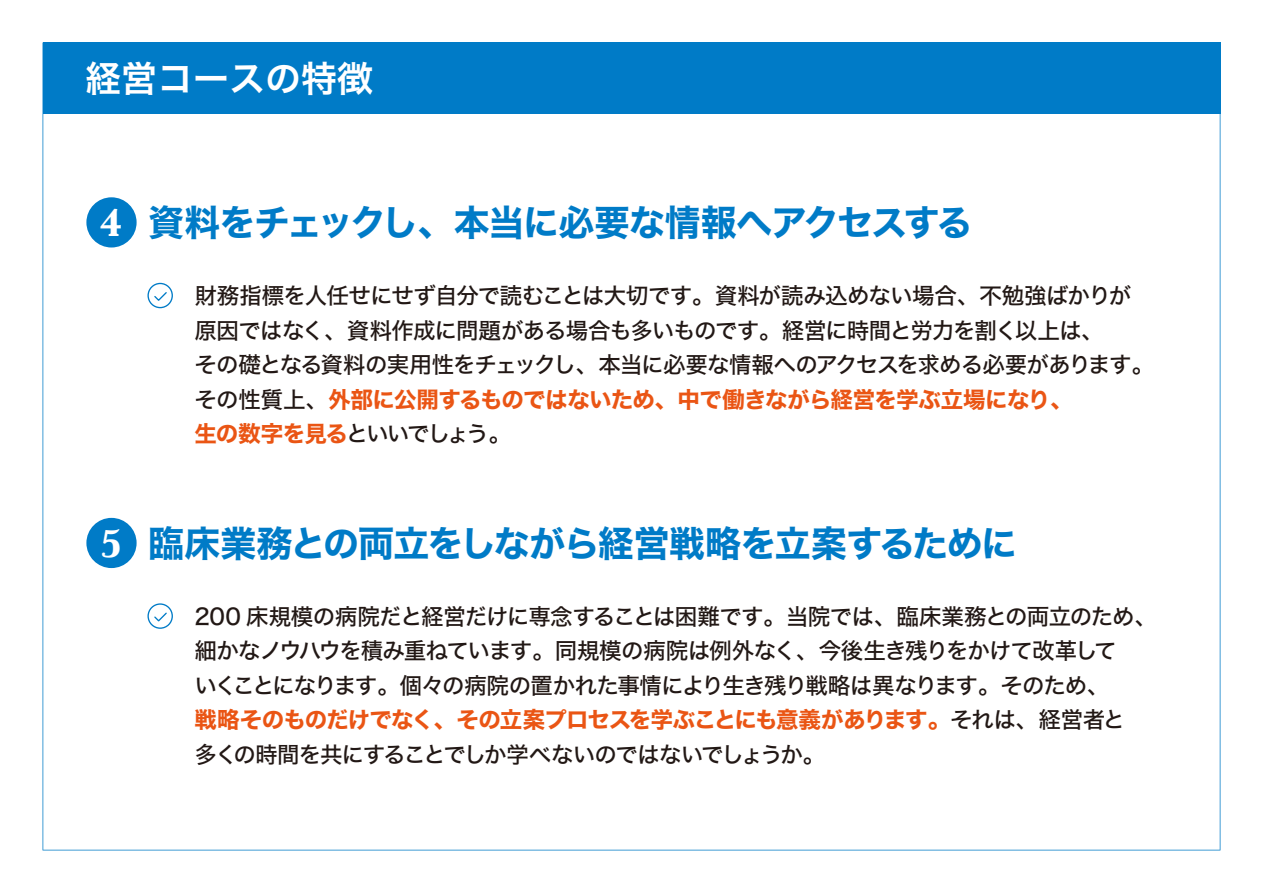
<style>
.page{position:relative;width:1263px;height:893px;background:#fff}
.page>*{position:absolute;margin:0;border:0;box-sizing:border-box;transform-origin:0 0}
.t1{font:36px "Hira Kaku Std N W7";letter-spacing:-.04em;color:#007bc7}
.t2{font:36px "Hira Kaku Std N W6";color:#fff}
.t3{font:22.5px/34.5px "Hira Kaku Std N W5";letter-spacing:-.045em;color:#221815}
.t4{font:22.5px "Hira Kaku Std N W7";letter-spacing:-.04em;color:#ea5514}
.t5{font:22.5px "Hira Kaku Std N W5";letter-spacing:-.1em;color:#221815}
.s1{font-family:"Marion";font-weight:700;font-size:40.5px;color:#fff}
.s2{font-family:"Hira Kaku Std N W5";color:#221815}
.s3{font-family:"Hira Kaku Std N W7";color:#ea5514}
</style>
<div class="page">
<div style="left:43px;top:43px;width:1177px;height:71px;background:#007bc7"></div>
<div style="left:86px;top:197px;width:51px;height:50px;background:#007bc7;border-radius:50%"></div>
<div style="left:147px;top:283px;width:26px;height:25px;border:1px solid #007bc7;border-radius:50%"></div>
<svg style="left:154px;top:292px;width:13px;height:9px"></svg>
<div style="left:86px;top:518px;width:51px;height:50px;background:#007bc7;border-radius:50%"></div>
<div style="left:147px;top:603px;width:26px;height:26px;border:1px solid #007bc7;border-radius:50%"></div>
<svg style="left:154px;top:612px;width:13px;height:10px"></svg>
<h1 class="t2" style="left:85px;top:51px;width:289px">経営コースの特徴</h1>
<h1 class="t1" style="left:100px;top:194px;width:874px"><span class="s1">4</span> 資料をチェックし、本当に必要な情報へアクセスする</h1>
<p class="t3" style="left:194px;top:279px;width:961px">財務指標を人任せにせず自分で読むことは大切です。資料が読み込めない場合、不勉強ばかりが原因ではなく、資料作成に問題がある場合も多いものです。経営に時間と労力を割く以上は、<br>その礎となる資料の実用性をチェックし、本当に必要な情報へのアクセスを求める必要があります。</p>
<p class="t4" style="left:194px;top:382px;width:880px"><span class="s2">その性質上、</span>外部に公開するものではないため、中で働きながら経営を学ぶ立場になり、</p>
<p class="t5" style="left:194px;top:417px;width:318px"><span class="s3">生の数字を見る</span>といいでしょう。</p>
<h1 class="t1" style="left:101px;top:515px;width:917px"><span class="s1">5</span> 臨床業務との両立をしながら経営戦略を立案するために</h1>
<p class="t3" style="left:194px;top:599px;width:964px">200 床規模の病院だと経営だけに専念することは困難です。当院では、臨床業務との両立のため、細かなノウハウを積み重ねています。同規模の病院は例外なく、今後生き残りをかけて改革して<br>いくことになります。個々の病院の置かれた事情により生き残り戦略は異なります。そのため、</p>
<p class="t4" style="left:194px;top:702px;width:932px">戦略そのものだけでなく、その立案プロセスを学ぶことにも意義があります。<span class="s2">それは、経営者と</span></p>
<p class="t3" style="left:194px;top:737px;width:632px">多くの時間を共にすることでしか学べないのではないでしょうか。</p>
</div>
